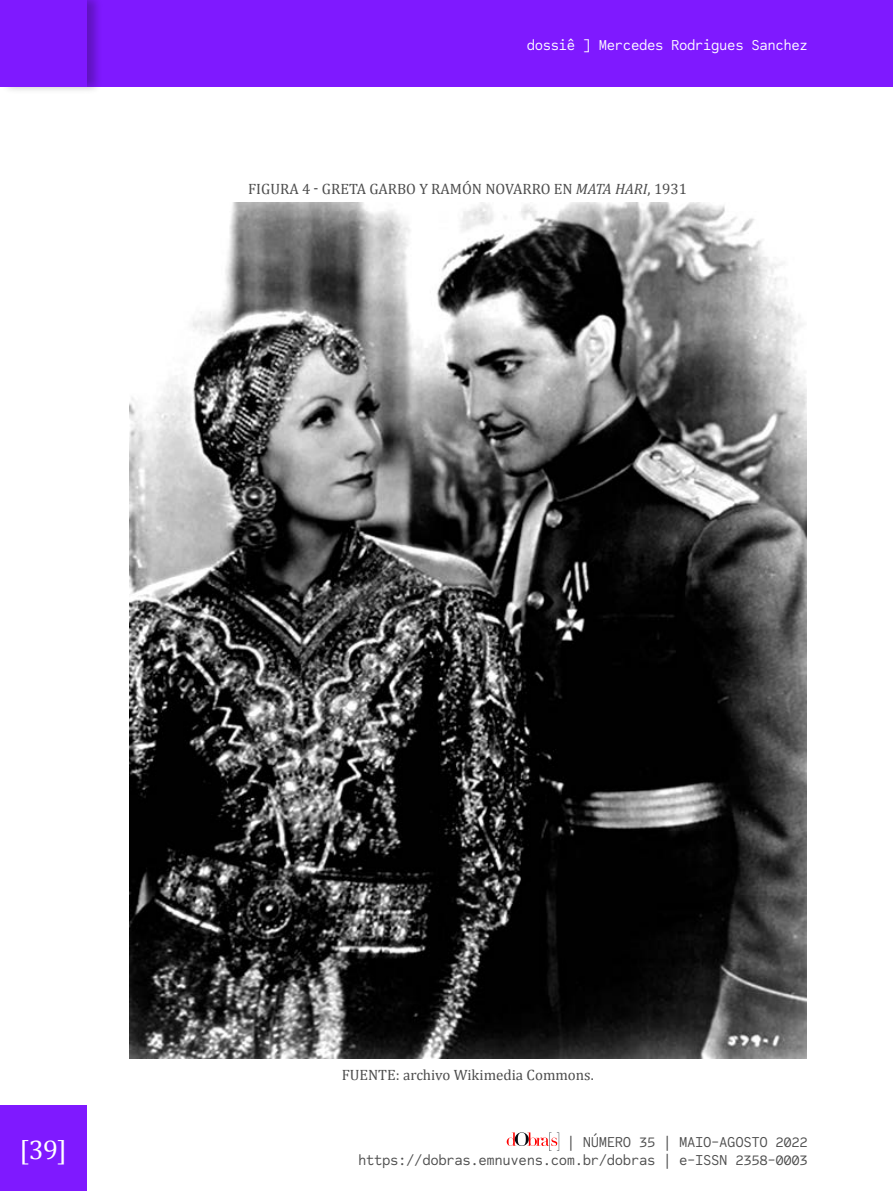
<style>
.page{position:relative;width:893px;height:1191px;background:#fff}
.page>*{position:absolute;margin:0;border:0;box-sizing:border-box;transform-origin:0 0}
.t1{font:27px "Cambria";color:#fff}
.t2{font:15px/18px "Code Saver";letter-spacing:-.025em;color:#4d4d4d;text-align:right}
.t3{font:15px "Cambria";color:#4d4d4d}
.t4{font:15px "Code Saver";letter-spacing:-.025em;color:#fff}
.s1{font-style:italic}
</style>
<div class="page">
<div style="left:0;top:1106px;width:86px;height:85px;background:#7f19ff"></div>
<svg style="left:507px;top:1132px;width:52px;height:18px"></svg>
<div style="left:0;top:0;width:893px;height:86px;background:#7f19ff"></div>
<div style="left:0;top:0;width:104px;height:95px;background:#000;opacity:.25"></div>
<div style="left:0;top:0;width:86px;height:86px;background:#7f19ff"></div>
<img style="left:129px;top:203px;width:677px;height:855px">
<p class="t4" style="left:527px;top:36px;width:283px">dossiê ] Mercedes Rodrigues Sanchez</p>
<p class="t3" style="left:248px;top:180px;width:440px">FIGURA 4 - GRETA GARBO Y RAMÓN NOVARRO EN <span class="s1">MATA HARI</span>, 1931</p>
<p class="t3" style="left:342px;top:1066px;width:254px">FUENTE: archivo Wikimedia Commons.</p>
<h1 class="t1" style="left:19px;top:1133px;width:49px">[39]</h1>
<p class="t2" style="left:358px;top:1132px;width:451px">| NÚMERO 35 | MAIO-AGOSTO 2022 https://dobras.emnuvens.com.br/dobras | e-ISSN 2358-0003</p>
</div>
